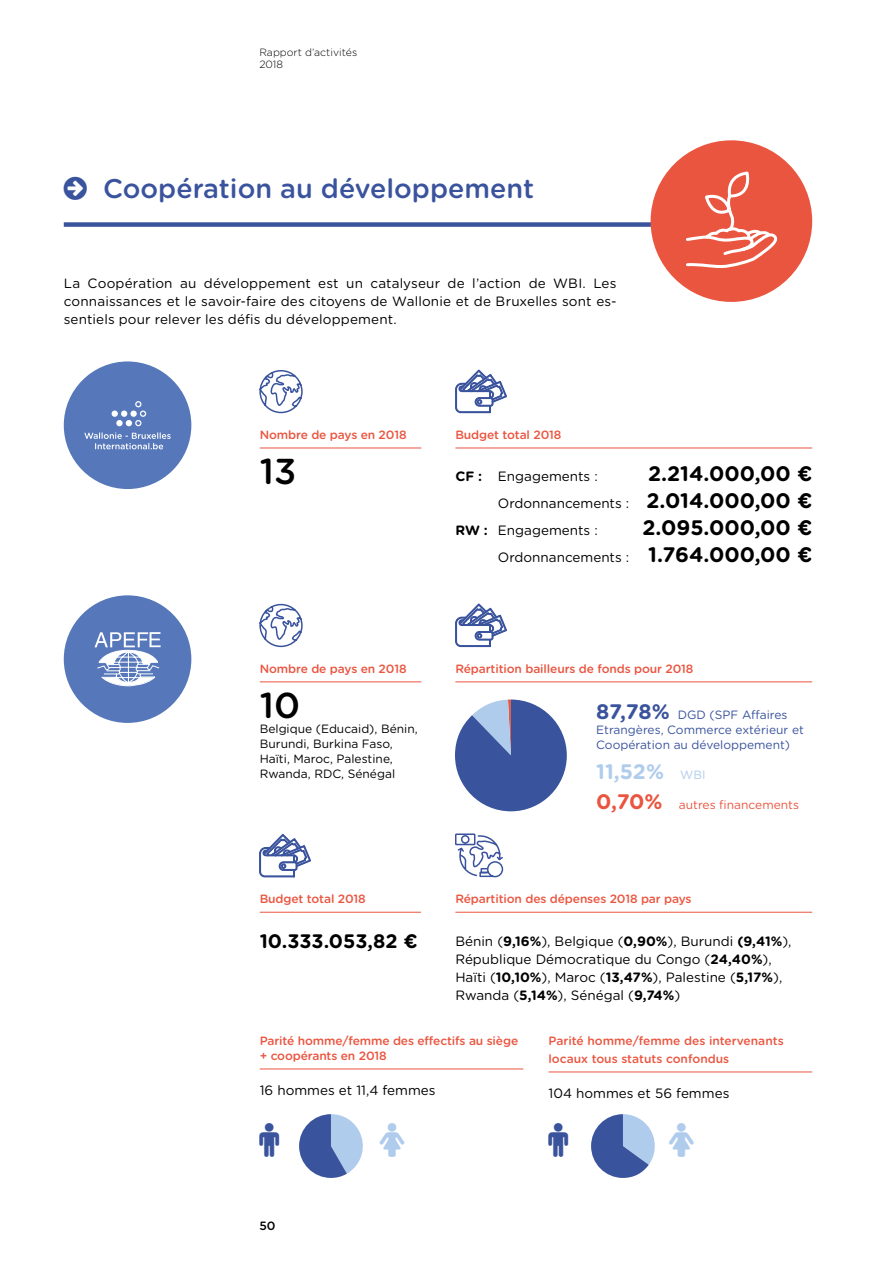
<style>
.page{position:relative;width:893px;height:1263px;background:#fff}
.page>*{position:absolute;margin:0;border:0;box-sizing:border-box;transform-origin:0 0}
.texte_courant{font:500 36px "Gotham Rounded";color:#000}
.texte_courant-2{font:500 27px "Gotham Rounded";color:#3a539d}
.texte_courant-3{font:700 21px "Gotham Rounded";color:#000}
.texte_courant-4{font:700 21px "Gotham Rounded";color:#b0ccec}
.texte_courant-5{font:700 19.5px "Gotham Rounded";color:#000}
.texte_courant-6{font:13.5px/18px "Gotham Rounded";color:#000}
.CHIFFRES_titre{font:500 12px/15px "Gotham Rounded";letter-spacing:-.01em;color:#ea5540}
.texte_courant-7{font:12px/15px "Gotham Rounded";color:#000}
.texte_courant-8{font:12px/15px "Gotham Rounded";color:#3a539d}
.texte_courant-9{font:12px "Gotham Rounded";color:#ea5540}
.t1{font:500 12px "Gotham Rounded";color:#000}
.t2{font:300 10.5px/12.6px "Gotham Rounded";color:#000}
.s1{font-weight:700}
.s2{font-weight:700;font-size:21px}
.s3{font-weight:400;font-size:12px}
</style>
<div class="page">
<div style="left:64px;top:222px;width:727px;height:5px;background:#3a539d"></div>
<div style="left:651px;top:140px;width:161px;height:162px;background:#ea5540;border-radius:50%"></div>
<svg style="left:686px;top:173px;width:92px;height:95px"></svg>
<div style="left:64px;top:361px;width:127px;height:128px;background:#5678ba;border-radius:50%"></div>
<div style="left:112px;top:410px;width:6px;height:7px;background:#fff;border-radius:50%"></div>
<div style="left:121px;top:410px;width:6px;height:7px;background:#fff;border-radius:50%"></div>
<div style="left:116px;top:420px;width:7px;height:6px;background:#fff;border-radius:50%"></div>
<svg style="left:126px;top:401px;width:20px;height:25px"></svg>
<svg style="left:84px;top:432px;width:87px;height:17px"></svg>
<div style="left:64px;top:595px;width:127px;height:128px;background:#5678ba;border-radius:50%"></div>
<svg style="left:95px;top:632px;width:66px;height:54px"></svg>
<hr style="left:260px;top:448px;width:161px;height:1px;background:#ea5540">
<hr style="left:260px;top:681px;width:161px;height:1px;background:#ea5540">
<hr style="left:260px;top:912px;width:161px;height:1px;background:#ea5540">
<hr style="left:260px;top:1068px;width:263px;height:1px;background:#ea5540">
<hr style="left:455px;top:448px;width:357px;height:1px;background:#ea5540">
<hr style="left:455px;top:681px;width:357px;height:1px;background:#ea5540">
<hr style="left:455px;top:912px;width:357px;height:1px;background:#ea5540">
<hr style="left:549px;top:1071px;width:263px;height:1px;background:#ea5540">
<svg style="left:259px;top:370px;width:44px;height:44px"></svg>
<svg style="left:259px;top:603px;width:44px;height:45px"></svg>
<svg style="left:455px;top:370px;width:52px;height:43px"></svg>
<svg style="left:455px;top:603px;width:52px;height:44px"></svg>
<svg style="left:259px;top:834px;width:52px;height:43px"></svg>
<svg style="left:455px;top:699px;width:112px;height:112px"></svg>
<svg style="left:455px;top:833px;width:49px;height:45px"></svg>
<svg style="left:299px;top:1114px;width:64px;height:64px"></svg>
<svg style="left:591px;top:1114px;width:64px;height:64px"></svg>
<p class="t2" style="left:259px;top:46px;width:99px">Rapport d’activités<br>2018</p>
<p class="texte_courant-2" style="left:103px;top:172px;width:433px">Coopération au développement</p>
<p class="texte_courant-6" style="left:64px;top:274px;width:554px;text-align:justify">La Coopération au développement est un catalyseur de l’action de WBI. Les connaissances et le savoir-faire des citoyens de Wallonie et de Bruxelles sont es&shy;sentiels pour relever les défis du développement.</p>
<p class="CHIFFRES_titre" style="left:260px;top:427px;width:148px">Nombre de pays en 2018</p>
<p class="texte_courant" style="left:260px;top:449px;width:38px">13</p>
<p class="CHIFFRES_titre" style="left:455px;top:427px;width:108px">Budget total 2018</p>
<p class="texte_courant-6" style="left:455px;top:467px;width:144px"><span class="s1">CF :</span> Engagements :</p>
<p class="texte_courant-3" style="left:648px;top:461px;width:166px">2.214.000,00 €</p>
<p class="texte_courant-6" style="left:498px;top:494px;width:316px">Ordonnancements : <span class="s2">2.014.000,00 €</span></p>
<p class="texte_courant-6" style="left:455px;top:521px;width:144px"><span class="s1">RW :</span> Engagements :</p>
<p class="texte_courant-3" style="left:642px;top:515px;width:171px">2.095.000,00 €</p>
<p class="texte_courant-6" style="left:498px;top:548px;width:316px">Ordonnancements : <span class="s2">1.764.000,00 €</span></p>
<p class="CHIFFRES_titre" style="left:260px;top:661px;width:148px">Nombre de pays en 2018</p>
<p class="texte_courant" style="left:260px;top:683px;width:42px">10</p>
<p class="texte_courant-7" style="left:260px;top:721px;width:159px">Belgique (Educaid), Bénin,<br>Burundi, Burkina Faso,<br>Haïti, Maroc, Palestine,<br>Rwanda, RDC, Sénégal</p>
<p class="CHIFFRES_titre" style="left:260px;top:891px;width:108px">Budget total 2018</p>
<p class="texte_courant-5" style="left:260px;top:930px;width:159px">10.333.053,82 €</p>
<p class="CHIFFRES_titre" style="left:455px;top:661px;width:239px">Répartition bailleurs de fonds pour 2018</p>
<p class="texte_courant-8" style="left:596px;top:707px;width:209px"><span class="s2">87,78%</span> DGD (SPF Affaires<br>Etrangères, Commerce extérieur et<br>Coopération au développement)</p>
<p class="texte_courant-4" style="left:596px;top:759px;width:111px">11,52% <span class="s3">WBI</span></p>
<p class="texte_courant-9" style="left:596px;top:798px;width:204px"><span class="s2">0,70%</span> autres financements</p>
<p class="CHIFFRES_titre" style="left:455px;top:891px;width:238px">Répartition des dépenses 2018 par pays</p>
<p class="texte_courant-6" style="left:455px;top:932px;width:338px">Bénin (<span class="s1">9,16%</span>), Belgique (<span class="s1">0,90%</span>), Burundi <span class="s1">(9,41%</span>),<br>République Démocratique du Congo (<span class="s1">24,40%</span>),</p>
<p class="texte_courant-6" style="left:455px;top:968px;width:329px">Haïti (<span class="s1">10,10%</span>), Maroc (<span class="s1">13,47%</span>), Palestine (<span class="s1">5,17%</span>),<br>Rwanda (<span class="s1">5,14%</span>), Sénégal (<span class="s1">9,74%</span>)</p>
<p class="CHIFFRES_titre" style="left:260px;top:1033px;width:260px">Parité homme/femme des effectifs au siège + coopérants en 2018</p>
<p class="texte_courant-6" style="left:260px;top:1081px;width:177px">16 hommes et 11,4 femmes</p>
<p class="CHIFFRES_titre" style="left:549px;top:1032px;width:237px;line-height:18px">Parité homme/femme des intervenants locaux tous statuts confondus</p>
<p class="texte_courant-6" style="left:549px;top:1084px;width:182px">104 hommes et 56 femmes</p>
<p class="t1" style="left:259px;top:1218px;width:18px">50</p>
</div>
